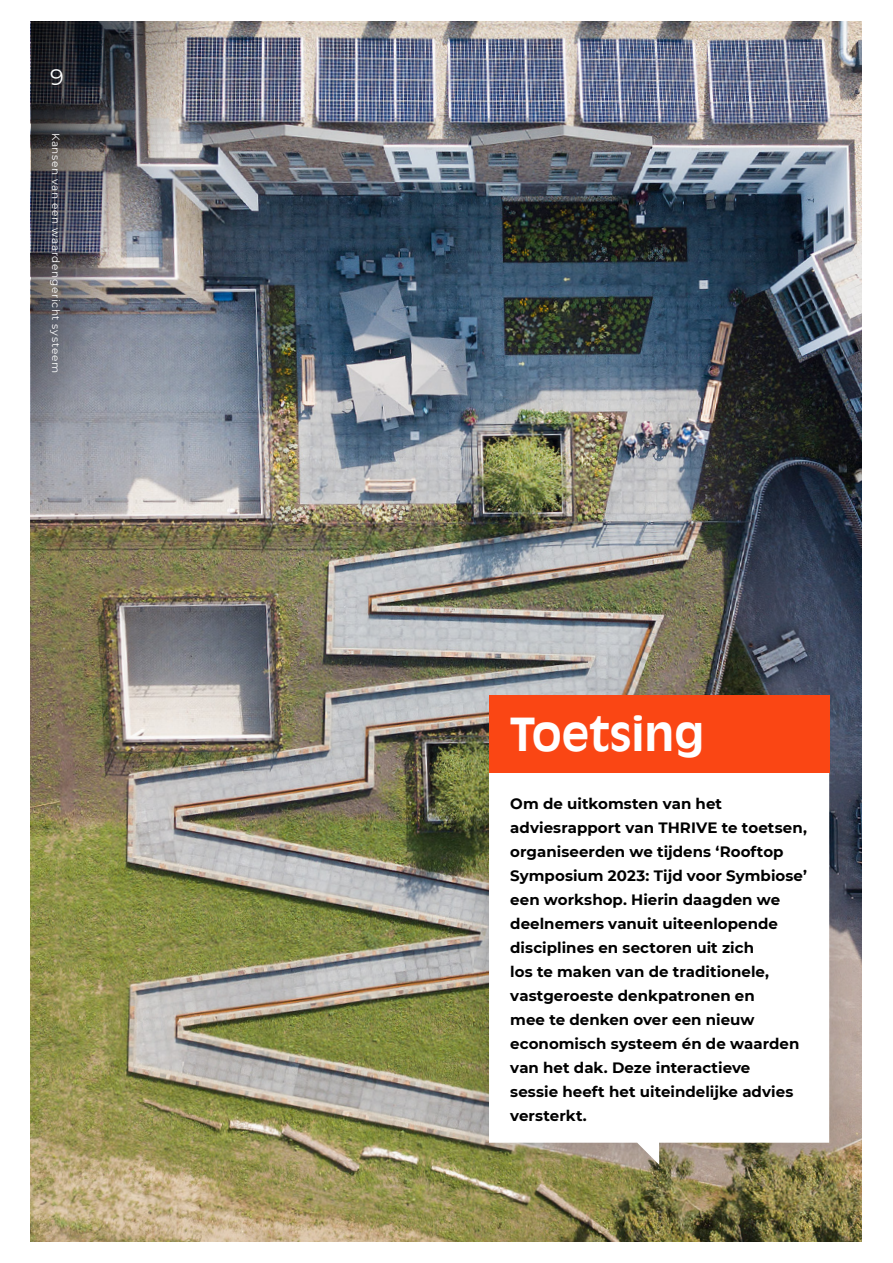
<style>
.page{position:relative;width:893px;height:1263px;background:#fff}
.page>*{position:absolute;margin:0;border:0;box-sizing:border-box;transform-origin:0 0}
.t1{font:700 45px "Antique Olive Std";color:#fff}
.t2{font:22.5px "Montserrat";color:#fff}
.t3{font:700 15px/24px "Montserrat";color:#000}
.t4{font:10.5px "Montserrat";letter-spacing:.06em;color:#fff}
</style>
<div class="page">
<img style="left:31px;top:21px;width:830px;height:1221px">
<div style="left:451px;top:734px;width:416px;height:462px;background:#000;opacity:.2"></div>
<svg style="left:489px;top:772px;width:340px;height:393px"></svg>
<div style="left:489px;top:695px;width:340px;height:77px;background:#fa4614"></div>
<img style="left:31px;top:21px;width:296px;height:589px">
<h2 class="t2" style="left:50px;top:61px;width:15px">9</h2>
<p class="t4" style="left:63px;top:133px;width:242px;rotate:90deg">Kansen van een waardengericht systeem</p>
<h1 class="t1" style="left:510px;top:707px;width:196px">Toetsing</h1>
<p class="t3" style="left:510px;top:791px;width:298px">Om de uitkomsten van het adviesrapport van THRIVE te toetsen, organiseerden we tijdens ‘Rooftop<br>Symposium 2023: Tijd voor Symbiose’ een workshop. Hierin daagden we deelnemers vanuit uiteenlopende disciplines en sectoren uit zich<br>los te maken van de traditionele, vastgeroeste denkpatronen en<br>mee te denken over een nieuw economisch systeem én de waarden van het dak. Deze interactieve<br>sessie heeft het uiteindelijke advies versterkt.</p>
</div>
